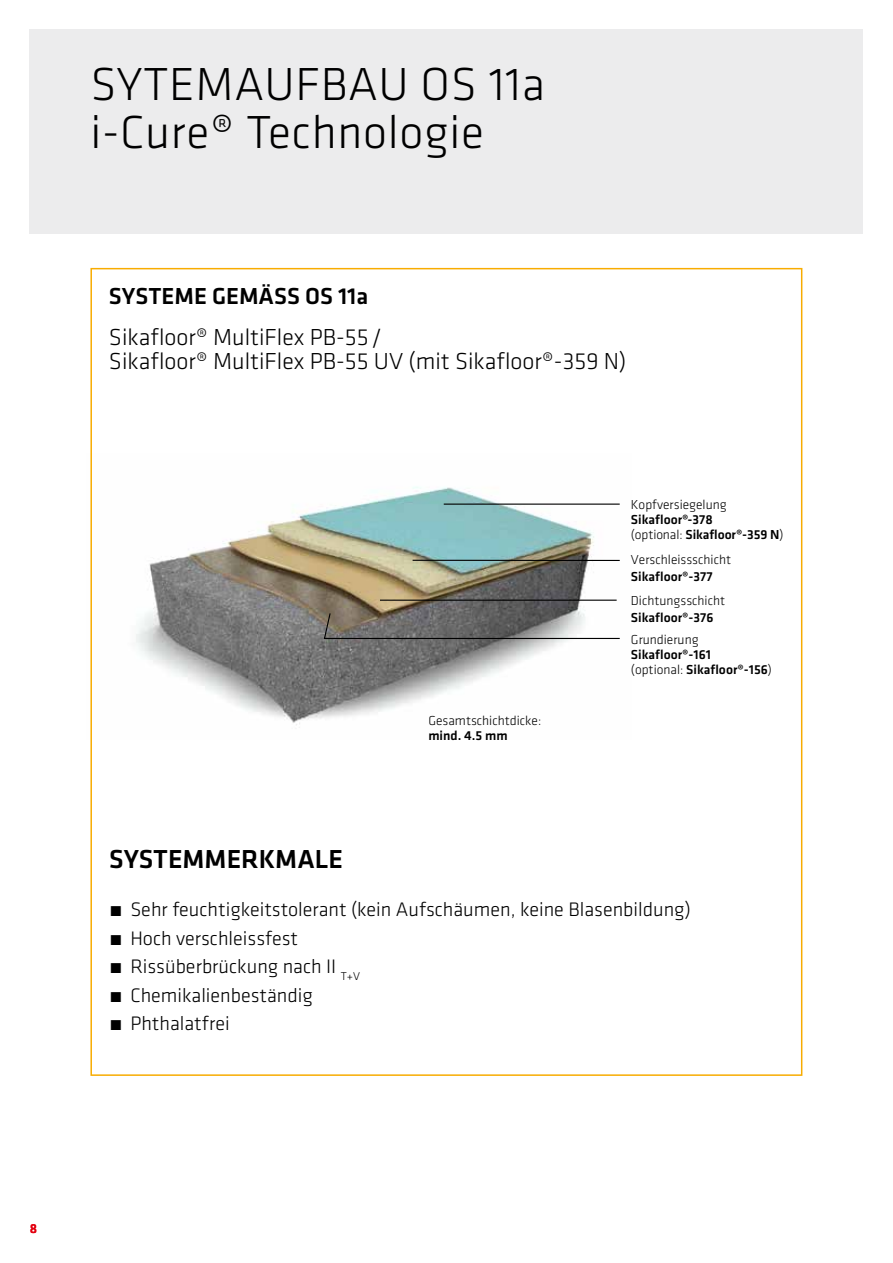
<style>
.page{position:relative;width:893px;height:1263px;background:#fff}
.page>*{position:absolute;margin:0;border:0;box-sizing:border-box;transform-origin:0 0}
.t1{font:300 48px/48px "Klavika";letter-spacing:.015em;color:#000}
.t2{font:500 27px "Klavika";color:#000}
.t3{font:300 24px/24px "Klavika";color:#000}
.t4{font:500 24px "Klavika";color:#000}
.t5{font:300 20.25px/28.5px "Klavika";color:#000}
.t6{font:500 13.5px/15px "Klavika";color:#000}
.t7{font:300 13.5px "Klavika";color:#000}
.t8{font:500 13.5px "Klavika";color:#e3000f}
.s1{font-weight:300}
</style>
<div class="page">
<div style="left:30px;top:30px;width:833px;height:204px;background:#ececed"></div>
<img style="left:136px;top:487px;width:484px;height:238px">
<hr style="left:444px;top:503px;width:176px;height:2px;background:#000">
<svg style="left:323px;top:612px;width:297px;height:28px;background:#848280"></svg>
<hr style="left:413px;top:560px;width:207px;height:1px;background:#000">
<hr style="left:380px;top:600px;width:237px;height:1px;background:#000">
<h1 class="t1" style="left:90px;top:59px;width:456px">SYTEMAUFBAU OS 11a i-Cure® Technologie</h1>
<p class="t4" style="left:109px;top:280px;width:261px">SYSTEME GEMÄSS OS 11a</p>
<p class="t3" style="left:109px;top:325px;width:519px">Sikafloor® MultiFlex PB-55 /<br>Sikafloor® MultiFlex PB-55 UV (mit Sikafloor®-359 N)</p>
<p class="t7" style="left:631px;top:496px;width:97px">Kopfversiegelung</p>
<p class="t6" style="left:631px;top:511px;width:154px">Sikafloor®-378<br><span class="s1">(optional:</span> Sikafloor®-359 N<span class="s1">)</span></p>
<p class="t7" style="left:631px;top:552px;width:102px">Verschleissschicht</p>
<p class="t6" style="left:631px;top:569px;width:83px">Sikafloor®-377</p>
<p class="t7" style="left:631px;top:593px;width:96px">Dichtungsschicht</p>
<p class="t6" style="left:631px;top:610px;width:84px">Sikafloor®-376</p>
<p class="t7" style="left:428px;top:713px;width:114px">Gesamtschichtdicke:</p>
<p class="t6" style="left:428px;top:728px;width:81px">mind. 4.5 mm</p>
<p class="t7" style="left:631px;top:632px;width:69px">Grundierung</p>
<p class="t6" style="left:631px;top:647px;width:143px">Sikafloor®-161<br><span class="s1">(optional:</span> Sikafloor®-156<span class="s1">)</span></p>
<h2 class="t2" style="left:109px;top:840px;width:235px">SYSTEMMERKMALE</h2>
<p class="t5" style="left:109px;top:895px;width:583px">́ Sehr feuchtigkeitstolerant (kein Aufschäumen, keine Blasenbildung) ́ Hoch verschleissfest<br>́ Rissüberbrückung nach II <sub>T+V<br></sub>́ Chemikalienbeständig<br>́ Phthalatfrei</p>
<p class="t8" style="left:30px;top:1219px;width:9px">8</p>
</div>
